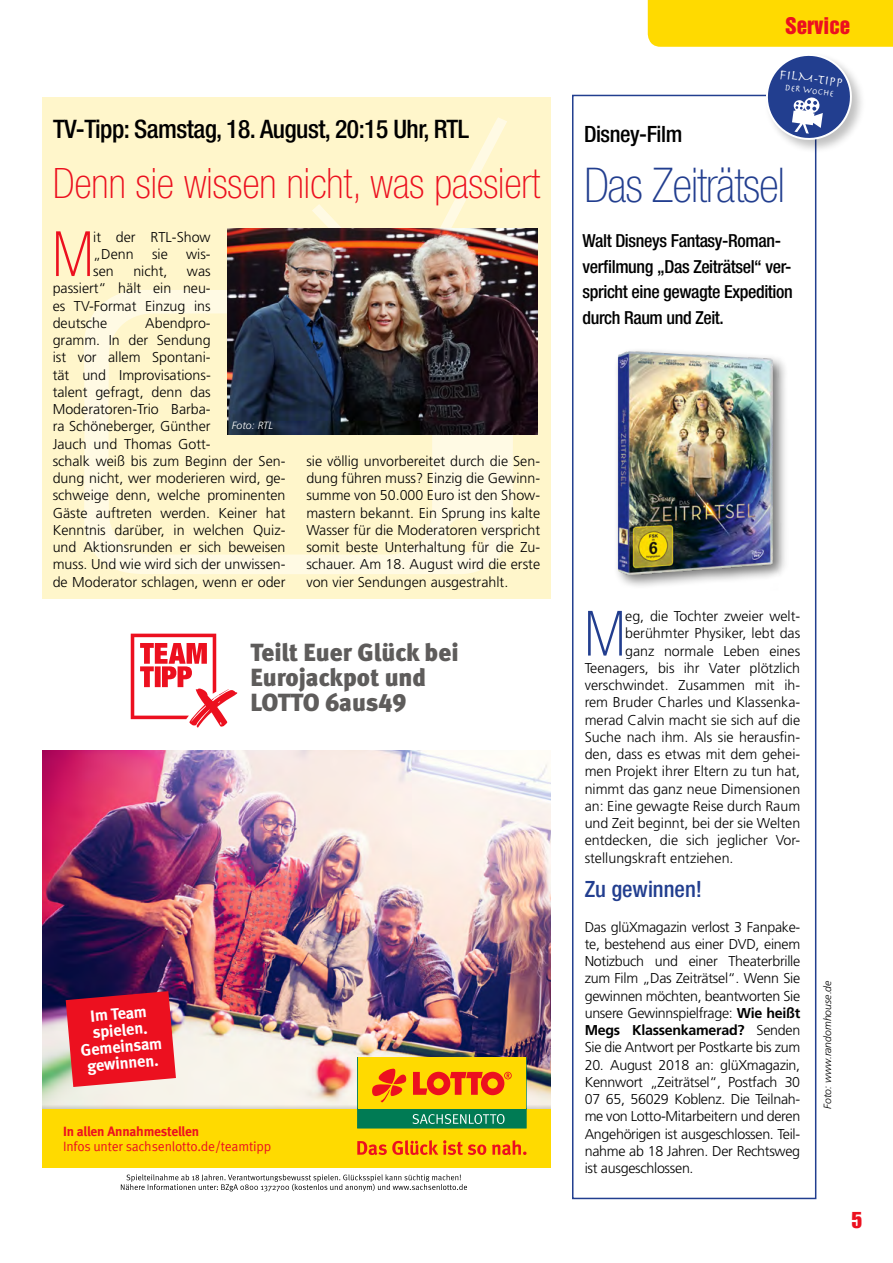
<style>
.page{position:relative;width:893px;height:1263px;background:#fff}
.page>*{position:absolute;margin:0;border:0;box-sizing:border-box;transform-origin:0 0}
.t1{font:100 condensed 62.55px "Helvetica Neue LT Std";color:#ec101f}
.t2{font:100 condensed 62.55px "Helvetica Neue LT Std";color:#223e8f}
.t3{font:100 condensed 48px "Helvetica Neue LT Std";letter-spacing:-.02em;color:#223e8f}
.t4{font:100 condensed 42px "Helvetica Neue LT Std";color:#ec101f}
.t5{font:500 condensed 25.5px "Helvetica Neue LT Std";letter-spacing:-.02em;color:#000}
.t6{font:24.75px/24.8px "Meta Black Lf";color:#5e5c5b}
.t7{font:500 condensed 22.5px "Helvetica Neue LT Std";color:#223e8f}
.t8{font:500 condensed 22.5px "Helvetica Neue LT Std";letter-spacing:-.02em;color:#000}
.t9{font:22.5px "Impact LT Std";color:#ec101f}
.t10{font:21px "Helvetica Inserat LT Std";color:#ec101f}
.t11{font:500 condensed 18px/25.5px "Helvetica Neue LT Std";letter-spacing:-.02em;color:#000}
.t12{font:16.5px/16.5px "Meta Bold LF";color:#fff;text-align:center}
.t13{font:300 14.25px/17.2px "Frutiger LT Std";color:#000;text-align:justify}
.t14{font:13.5px "Meta Normal LF";letter-spacing:-.01em;color:#ec101f}
.t15{font:13.5px "Meta Bold LF";letter-spacing:-.015em;color:#ec101f}
.t16{font:13.5px "Herculanum LT Std";color:#fff}
.t17{font:italic 300 10.5px "Frutiger LT Std";color:#000}
.t18{font:italic 300 10.5px "Frutiger LT Std";color:#fff}
.t19{font:9.3px "Herculanum LT Std";color:#fff}
.s1{font-weight:700}
</style>
<div class="page">
<div style="left:572px;top:95px;width:244px;height:1104px;background:#fff;border:2px solid #223e8f"></div>
<div style="left:764px;top:52px;width:103px;height:103px;background:#000;opacity:.25"></div>
<svg style="left:648px;top:0;width:245px;height:142px"></svg>
<div style="left:43px;top:98px;width:508px;height:501px;background:#fff6cb"></div>
<svg style="left:84px;top:117px;width:429px;height:457px"></svg>
<div style="left:613px;top:347px;width:175px;height:243px;background:#000;opacity:.55"></div>
<img style="left:613px;top:348px;width:165px;height:230px">
<img style="left:228px;top:229px;width:309px;height:206px">
<img style="left:43px;top:750px;width:508px;height:354px">
<svg style="left:131px;top:634px;width:106px;height:94px"></svg>
<svg style="left:66px;top:991px;width:110px;height:96px;background:#df2332"></svg>
<div style="left:43px;top:1104px;width:508px;height:5px;background:#e5e1d9"></div>
<div style="left:43px;top:1109px;width:508px;height:58px;background:#ffda00"></div>
<svg style="left:357px;top:1140px;width:169px;height:15px"></svg>
<svg style="left:357px;top:1057px;width:170px;height:72px;background:#baa31f"></svg>
<svg style="left:121px;top:1174px;width:346px;height:17px"></svg>
<h3 class="t5" style="left:53px;top:114px;width:417px">TV-Tipp: Samstag, 18. August, 20:15 Uhr, RTL</h3>
<h3 class="t4" style="left:53px;top:160px;width:489px">Denn sie wissen nicht, was passiert</h3>
<h1 class="t1" style="left:53px;top:219px;width:42px">M</h1>
<p class="t13" style="left:93px;top:228px;width:119px">it der RTL-Show „Denn</p>
<p class="t13" style="left:152px;top:245px;width:17px">sie</p>
<p class="t13" style="left:186px;top:245px;width:26px">wis-</p>
<p class="t13" style="left:93px;top:263px;width:22px">sen</p>
<p class="t13" style="left:133px;top:263px;width:36px">nicht,</p>
<p class="t13" style="left:53px;top:263px;width:159px;text-indent:134px">was passiert“ hält ein neu&shy;es TV-Format Einzug ins deutsche</p>
<p class="t13" style="left:53px;top:314px;width:234px;text-align:left;text-indent:93px">Abendpro-<br>gramm. In der Sendung<br>ist vor allem Spontani-<br>tät und Improvisations-<br>talent gefragt, denn das<br>Moderatoren-Trio Barba-<br>ra Schöneberger, Günther<br>Jauch und Thomas Gott-<br>schalk weiß bis zum Beginn der Sen&shy;dung nicht, wer moderieren wird, ge&shy;schweige denn, welche prominenten<br>Gäste auftreten werden. Keiner hat<br>Kenntnis darüber, in welchen Quiz&shy;und Aktionsrunden er sich beweisen muss. Und wie wird sich der unwissen&shy;de Moderator schlagen, wenn er oder</p>
<p class="t18" style="left:232px;top:420px;width:43px">Foto: RTL</p>
<p class="t13" style="left:306px;top:453px;width:235px">sie völlig unvorbereitet durch die Sen&shy;dung führen muss? Einzig die Gewinn&shy;summe von 50.000 Euro ist den Show&shy;mastern bekannt. Ein Sprung ins kalte Wasser für die Moderatoren verspricht somit beste Unterhaltung für die Zu&shy;schauer. Am 18. August wird die erste von vier Sendungen ausgestrahlt.</p>
<h3 class="t6" style="left:251px;top:640px;width:209px">Teilt Euer Glück bei<br>Eurojackpot und<br>LOTTO 6aus49</h3>
<p class="t12" style="left:77px;top:1009px;width:83px;rotate:-5deg">Im Team spielen.<br>Gemeinsam gewinnen.</p>
<p class="t15" style="left:63px;top:1123px;width:138px">In allen Annahmestellen</p>
<p class="t14" style="left:63px;top:1138px;width:210px">Infos unter sachsenlotto.de/teamtipp</p>
<h3 class="t10" style="left:785px;top:13px;width:67px">SERVICE</h3>
<h3 class="t8" style="left:584px;top:121px;width:100px">Disney-Film</h3>
<p class="t16" style="left:780px;top:67px;width:66px;rotate:8deg">Film-Tipp</p>
<p class="t19" style="left:785px;top:83px;width:51px;rotate:8deg">der woche</p>
<h2 class="t3" style="left:584px;top:158px;width:202px">Das Zeiträtsel</h2>
<p class="t11" style="left:582px;top:228px;width:212px">Walt Disneys Fantasy-Roman&shy;verfilmung „Das Zeiträtsel“ ver&shy;spricht eine gewagte Expedition durch Raum und Zeit.</p>
<h1 class="t2" style="left:585px;top:598px;width:42px">M</h1>
<p class="t13" style="left:625px;top:608px;width:176px">eg, die Tochter zweier welt-</p>
<p class="t13" style="left:625px;top:625px;width:177px">berühmter Physiker, lebt das</p>
<p class="t13" style="left:625px;top:642px;width:176px">ganz normale Leben eines</p>
<p class="t13" style="left:585px;top:659px;width:217px">Teenagers, bis ihr Vater plötzlich</p>
<p class="t13" style="left:585px;top:677px;width:217px">verschwindet. Zusammen mit ih-</p>
<p class="t13" style="left:585px;top:694px;width:217px">rem Bruder Charles und Klassenka-</p>
<p class="t13" style="left:585px;top:711px;width:217px">merad Calvin macht sie sich auf die</p>
<p class="t13" style="left:585px;top:728px;width:217px">Suche nach ihm. Als sie herausfin-</p>
<p class="t13" style="left:585px;top:746px;width:217px">den, dass es etwas mit dem gehei-</p>
<p class="t13" style="left:585px;top:763px;width:217px">men Projekt ihrer Eltern zu tun hat,</p>
<p class="t13" style="left:585px;top:780px;width:217px">nimmt das ganz neue Dimensionen</p>
<p class="t13" style="left:585px;top:797px;width:217px">an: Eine gewagte Reise durch Raum</p>
<p class="t13" style="left:585px;top:815px;width:217px">und Zeit beginnt, bei der sie Welten</p>
<p class="t13" style="left:585px;top:832px;width:217px">entdecken, die sich jeglicher Vor-</p>
<p class="t13" style="left:585px;top:849px;width:150px">stellungskraft entziehen.</p>
<h3 class="t7" style="left:585px;top:876px;width:119px">Zu gewinnen!</h3>
<p class="t13" style="left:585px;top:918px;width:217px">Das glüXmagazin verlost 3 Fanpake&shy;te, bestehend aus einer DVD, einem Notizbuch und einer Theaterbrille zum Film „Das Zeiträtsel“. Wenn Sie gewinnen möchten, beantworten Sie unsere Gewinnspielfrage: <span class="s1">Wie heißt Megs Klassenkamerad?</span> Senden Sie die Antwort per Postkarte bis zum</p>
<p class="t13" style="left:585px;top:1056px;width:217px">20. August 2018 an: glüXmagazin, Kennwort „Zeiträtsel“, Postfach 30<br>07 65, 56029 Koblenz. Die Teilnah&shy;me von Lotto-Mitarbeitern und deren Angehörigen ist ausgeschlossen. Teil&shy;nahme ab 18 Jahren. Der Rechtsweg ist ausgeschlossen.</p>
<p class="t17" style="left:821px;top:1109px;width:130px;rotate:-90deg">Foto: www.randomhouse.de</p>
<h3 class="t9" style="left:851px;top:1207px;width:12px">5</h3>
</div>
